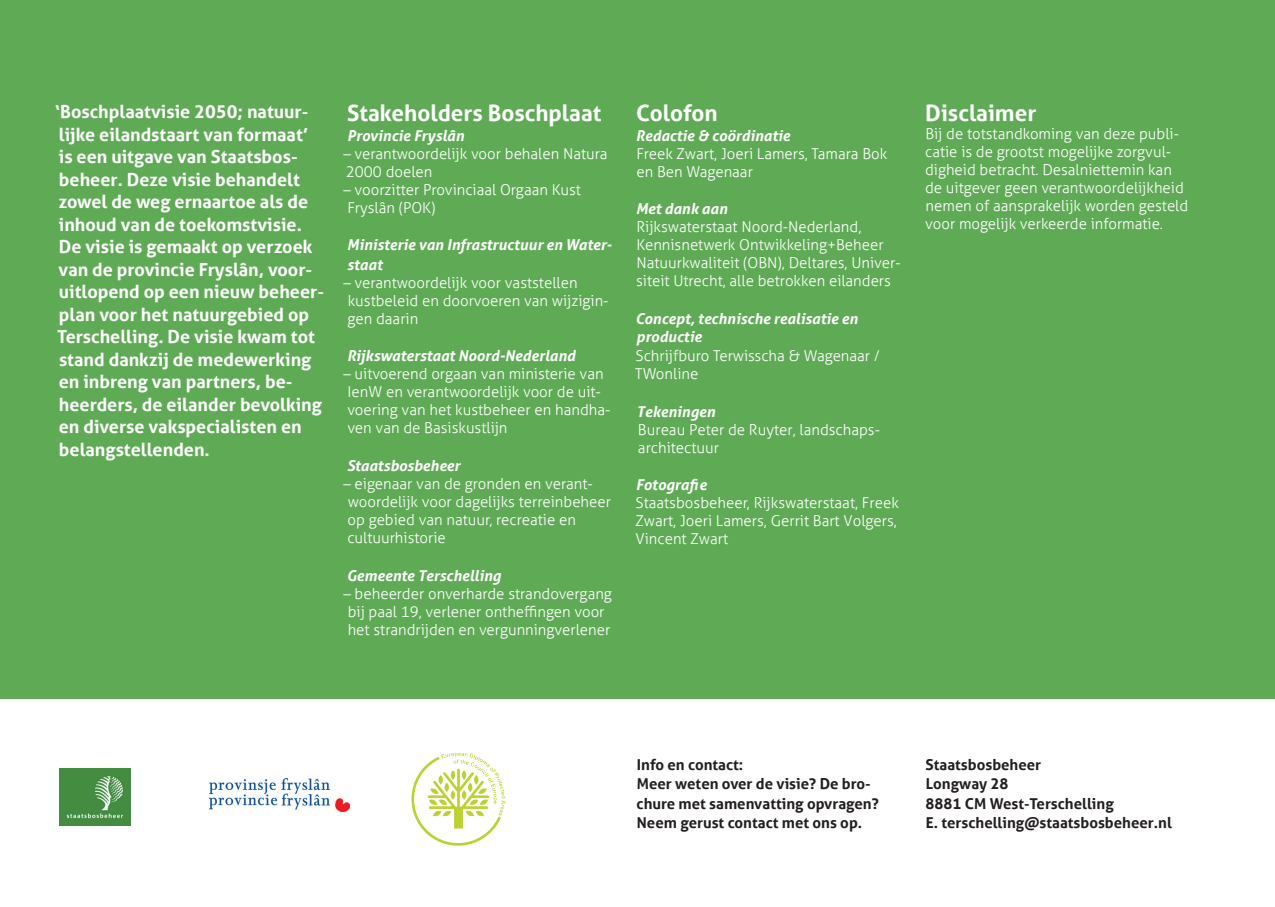
<style>
.page{position:relative;width:1275px;height:907px;background:#fff}
.page>*{position:absolute;margin:0;border:0;box-sizing:border-box;transform-origin:0 0}
.t1{font:700 22.5px "Aller";color:#fff}
.t2{font:700 18px/22.5px "Aller";color:#fff}
.t3{font:300 15px/18px "Aller";color:#fff}
.t4{font:italic 700 15px/19.5px "Aller";color:#fff}
.t5{font:700 15px/19.5px "Aller";color:#231f20}
</style>
<div class="page">
<div style="left:0;top:0;width:1274px;height:698px;background:#5fab55"></div>
<img style="left:60px;top:769px;width:70px;height:56px">
<img style="left:209px;top:779px;width:140px;height:32px">
<img style="left:411px;top:752px;width:95px;height:94px">
<p class="t2" style="left:55px;top:100px;width:271px">‘Boschplaatvisie 2050; natuur&shy;lijke eilandstaart van formaat’<br>is een uitgave van Staatsbos&shy;beheer. Deze visie behandelt zowel de weg ernaartoe als de inhoud van de toekomstvisie.<br>De visie is gemaakt op verzoek van de provincie Fryslân, voor&shy;uitlopend op een nieuw beheer&shy;plan voor het natuurgebied op<br>Terschelling. De visie kwam tot stand dankzij de medewerking en inbreng van partners, be&shy;heerders, de eilander bevolking en diverse vakspecialisten en belangstellenden.</p>
<h1 class="t1" style="left:347px;top:100px;width:256px">Stakeholders Boschplaat</h1>
<p class="t4" style="left:347px;top:126px;width:119px">Provincie Fryslân</p>
<p class="t3" style="left:343px;top:145px;width:266px">– verantwoordelijk voor behalen Natura<br>2000 doelen</p>
<p class="t3" style="left:343px;top:181px;width:239px">– voorzitter Provinciaal Orgaan Kust<br>Fryslân (POK)</p>
<p class="t4" style="left:347px;top:235px;width:266px">Ministerie van Infrastructuur en Water&shy;staat</p>
<p class="t3" style="left:343px;top:274px;width:267px">– verantwoordelijk voor vaststellen kustbeleid en doorvoeren van wijzigin&shy;gen daarin</p>
<p class="t4" style="left:347px;top:346px;width:230px">Rijkswaterstaat Noord-Nederland</p>
<p class="t3" style="left:343px;top:365px;width:268px">– uitvoerend orgaan van ministerie van IenW en verantwoordelijk voor de uit&shy;voering van het kustbeheer en handha&shy;ven van de Basiskustlijn</p>
<p class="t4" style="left:347px;top:456px;width:115px">Staatsbosbeheer</p>
<p class="t3" style="left:343px;top:475px;width:269px">– eigenaar van de gronden en verant&shy;woordelijk voor dagelijks terreinbeheer op gebied van natuur, recreatie en cultuurhistorie</p>
<p class="t4" style="left:346px;top:565px;width:156px">Gemeente Terschelling</p>
<p class="t3" style="left:343px;top:584px;width:270px">– beheerder onverharde strandovergang bij paal 19, verlener ontheffingen voor het strandrijden en vergunningverlener</p>
<h1 class="t1" style="left:636px;top:100px;width:83px">Colofon</h1>
<p class="t4" style="left:636px;top:126px;width:156px">Redactie &amp; coördinatie</p>
<p class="t3" style="left:636px;top:145px;width:252px">Freek Zwart, Joeri Lamers, Tamara Bok en Ben Wagenaar</p>
<p class="t4" style="left:635px;top:199px;width:93px">Met dank aan</p>
<p class="t3" style="left:636px;top:218px;width:266px">Rijkswaterstaat Noord-Nederland, Kennisnetwerk Ontwikkeling+Beheer Natuurkwaliteit (OBN), Deltares, Univer&shy;siteit Utrecht, alle betrokken eilanders</p>
<p class="t4" style="left:635px;top:309px;width:224px;line-height:18.5px">Concept, technische realisatie en productie</p>
<p class="t3" style="left:635px;top:346px;width:246px;line-height:18.5px">Schrijfburo Terwisscha &amp; Wagenaar /<br>TWonline</p>
<p class="t4" style="left:636px;top:402px;width:80px">Tekeningen</p>
<p class="t3" style="left:638px;top:421px;width:243px">Bureau Peter de Ruyter, landschaps&shy;architectuur</p>
<p class="t4" style="left:636px;top:475px;width:72px">Fotografie</p>
<p class="t3" style="left:635px;top:494px;width:265px">Staatsbosbeheer, Rijkswaterstaat, Freek<br>Zwart, Joeri Lamers, Gerrit Bart Volgers,<br>Vincent Zwart</p>
<h1 class="t1" style="left:925px;top:100px;width:113px">Disclaimer</h1>
<p class="t3" style="left:924px;top:125px;width:264px">Bij de totstandkoming van deze publi&shy;catie is de grootst mogelijke zorgvul&shy;digheid betracht. Desalniettemin kan de uitgever geen verantwoordelijkheid nemen of aansprakelijk worden gesteld voor mogelijk verkeerde informatie.</p>
<p class="t5" style="left:636px;top:754px;width:244px">Info en contact:<br>Meer weten over de visie? De bro&shy;chure met samenvatting opvragen?<br>Neem gerust contact met ons op.</p>
<p class="t5" style="left:925px;top:754px;width:248px">Staatsbosbeheer<br>Longway 28<br>8881 CM West-Terschelling<br>E. terschelling@staatsbosbeheer.nl</p>
</div>
